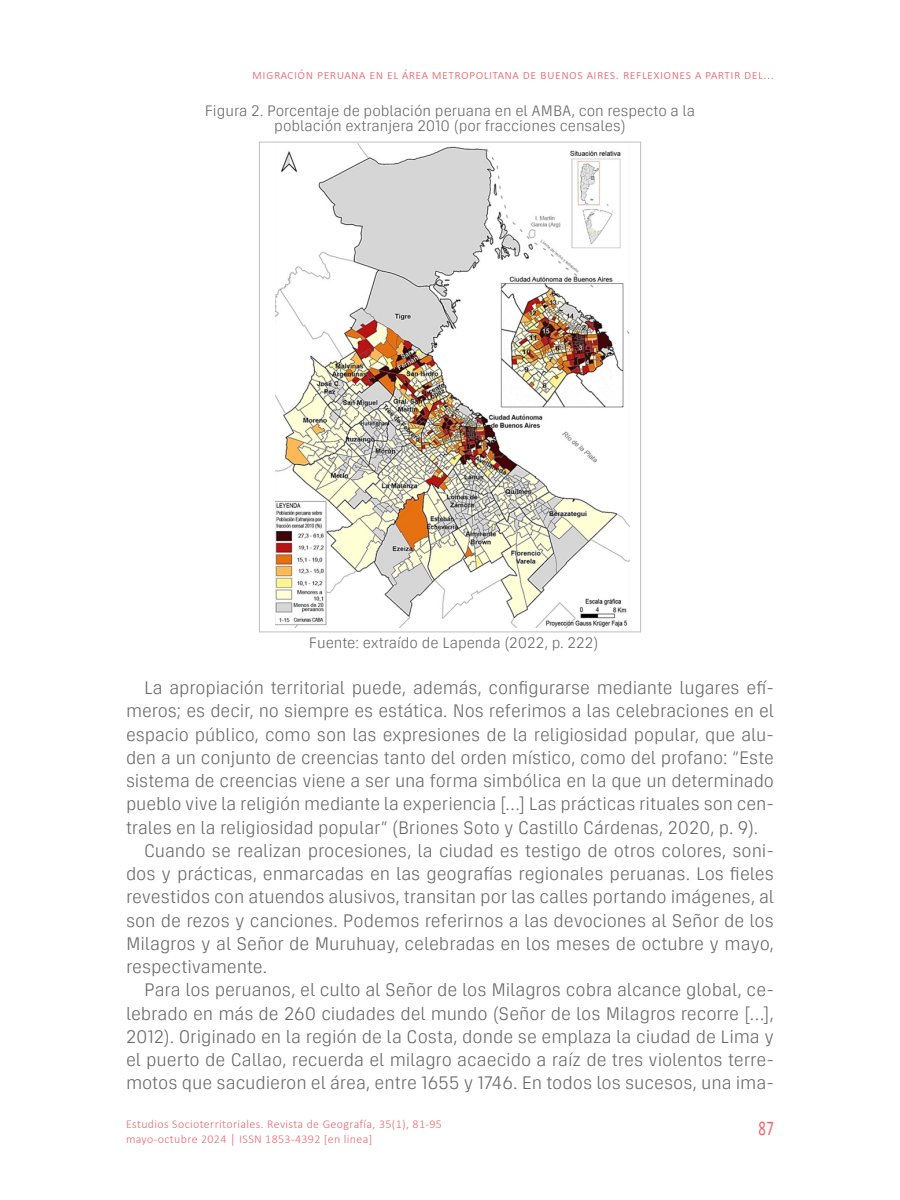
<style>
.page{position:relative;width:900px;height:1200px;background:#fff}
.page>*{position:absolute;margin:0;border:0;box-sizing:border-box;transform-origin:0 0}
.t1{font:21px "Calibri";color:#ec6672;scale:.7 1}
.t2{font:300 18px "Serial Premium";letter-spacing:-.005em;color:#67676a}
.t3{font:300 15px/15px "Serial Premium";color:#67676a;text-align:center}
.t4{font:300 13.5px "Calibri";letter-spacing:.03em;color:#ec6672}
.t5{font:300 12px/15px "Calibri";letter-spacing:.03em;color:#ec6672}
</style>
<div class="page">
<img style="left:276px;top:144px;width:354px;height:484px">
<p class="t4" style="left:252px;top:67px;width:523px">migración peruana en el área metropolitana de buenos aires. reflexiones a partir del...</p>
<p class="t3" style="left:205px;top:102px;width:492px">Figura 2. Porcentaje de población peruana en el AMBA, con respecto a la población extranjera 2010 (por fracciones censales)</p>
<p class="t3" style="left:309px;top:635px;width:291px">Fuente: extraído de Lapenda (2022, p. 222)</p>
<p class="t2" style="left:144px;top:675px;width:631px">La apropiación territorial puede, además, configurarse mediante lugares efí-</p>
<p class="t2" style="left:126px;top:698px;width:650px">meros; es decir, no siempre es estática. Nos referimos a las celebraciones en el</p>
<p class="t2" style="left:126px;top:721px;width:649px">espacio público, como son las expresiones de la religiosidad popular, que alu-</p>
<p class="t2" style="left:126px;top:745px;width:650px">den a un conjunto de creencias tanto del orden místico, como del profano: “Este</p>
<p class="t2" style="left:126px;top:768px;width:650px">sistema de creencias viene a ser una forma simbólica en la que un determinado</p>
<p class="t2" style="left:126px;top:791px;width:649px">pueblo vive la religión mediante la experiencia […] Las prácticas rituales son cen-</p>
<p class="t2" style="left:126px;top:814px;width:634px">trales en la religiosidad popular” (Briones Soto y Castillo Cárdenas, 2020, p. 9).</p>
<p class="t2" style="left:144px;top:838px;width:631px">Cuando se realizan procesiones, la ciudad es testigo de otros colores, soni-</p>
<p class="t2" style="left:126px;top:861px;width:650px">dos y prácticas, enmarcadas en las geografías regionales peruanas. Los fieles</p>
<p class="t2" style="left:126px;top:884px;width:650px">revestidos con atuendos alusivos, transitan por las calles portando imágenes, al</p>
<p class="t2" style="left:126px;top:907px;width:650px">son de rezos y canciones. Podemos referirnos a las devociones al Señor de los</p>
<p class="t2" style="left:126px;top:931px;width:649px">Milagros y al Señor de Muruhuay, celebradas en los meses de octubre y mayo,</p>
<p class="t2" style="left:126px;top:954px;width:143px">respectivamente.</p>
<p class="t2" style="left:144px;top:977px;width:631px">Para los peruanos, el culto al Señor de los Milagros cobra alcance global, ce-</p>
<p class="t2" style="left:126px;top:1000px;width:650px">lebrado en más de 260 ciudades del mundo (Señor de los Milagros recorre […],</p>
<p class="t2" style="left:126px;top:1024px;width:650px">2012). Originado en la región de la Costa, donde se emplaza la ciudad de Lima y</p>
<p class="t2" style="left:126px;top:1047px;width:649px">el puerto de Callao, recuerda el milagro acaecido a raíz de tres violentos terre-</p>
<p class="t2" style="left:126px;top:1070px;width:649px">motos que sacudieron el área, entre 1655 y 1746. En todos los sucesos, una ima-</p>
<p class="t5" style="left:126px;top:1116px;width:318px">Estudios Socioterritoriales. Revista de Geografía, 35(1), 81-95 mayo-octubre 2024 │ ISSN 1853-4392 [en linea]</p>
<p class="t1" style="left:759px;top:1114px;width:23px">87</p>
</div>
